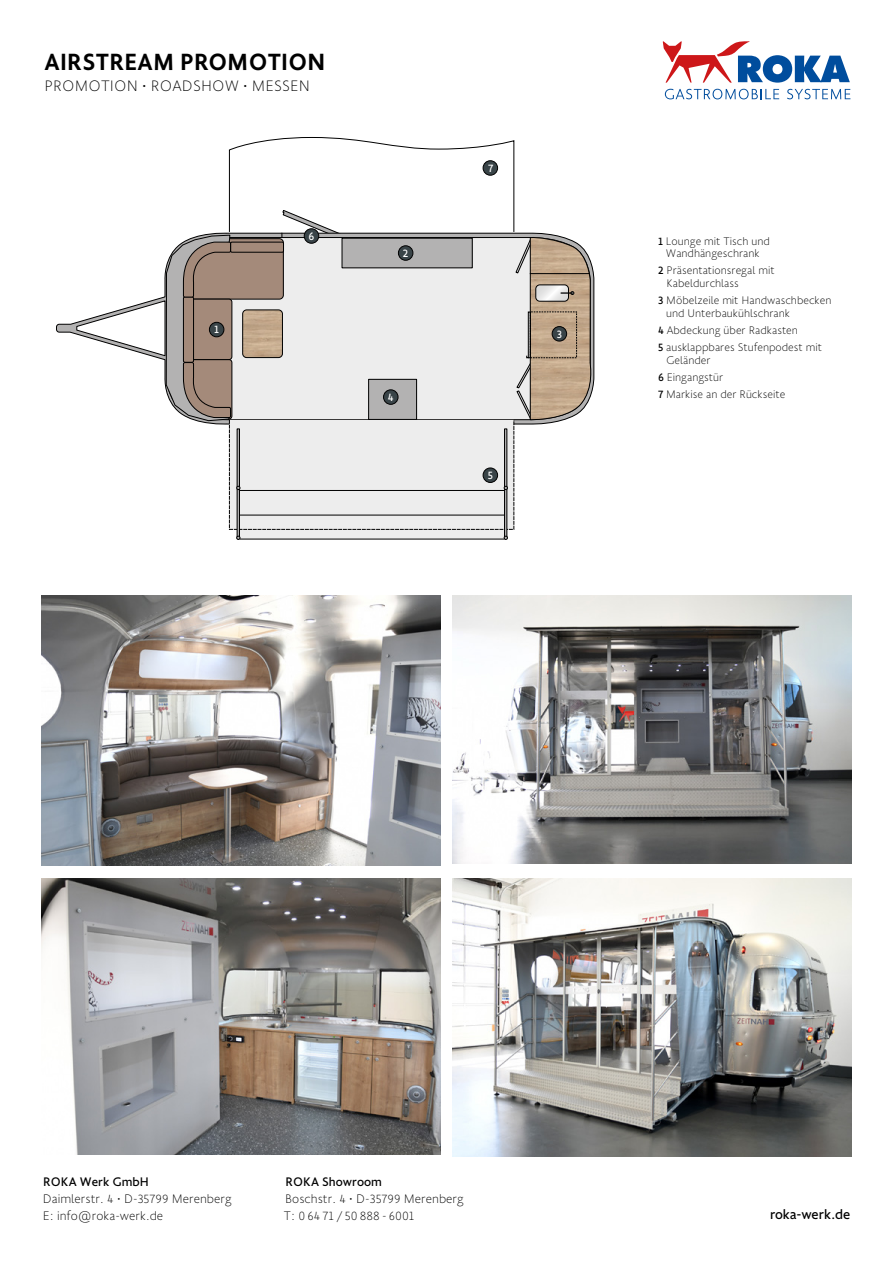
<style>
.page{position:relative;width:893px;height:1263px;background:#fff}
.page>*{position:absolute;margin:0;border:0;box-sizing:border-box;transform-origin:0 0}
.t1{font:500 25.5px "Golden Sans";letter-spacing:.01em;color:#000}
.t2{font:200 16.5px "Golden Sans";letter-spacing:.01em;color:#000}
.t3{font:15px "Golden Sans";color:#000}
.t4{font:200 13.5px/17px "Golden Sans";color:#000}
.t5{font:13.5px "Golden Sans";color:#000}
.t6{font:200 12px/12.8px "Golden Sans";color:#000}
.t7{font:12px "Golden Sans";color:#fff}
.s1{font-weight:400}
</style>
<div class="page">
<img style="left:42px;top:595px;width:398px;height:270px">
<img style="left:453px;top:595px;width:398px;height:268px">
<img style="left:42px;top:878px;width:398px;height:277px">
<img style="left:453px;top:878px;width:398px;height:279px">
<svg style="left:665px;top:89px;width:114px;height:10px"></svg>
<svg style="left:787px;top:89px;width:63px;height:10px"></svg>
<svg style="left:663px;top:41px;width:187px;height:42px"></svg>
<svg style="left:56px;top:267px;width:505px;height:159px"></svg>
<div style="left:238px;top:422px;width:269px;height:117px;background:#ededed"></div>
<div style="left:229px;top:420px;width:285px;height:110px;background:#ededed;border:1px dashed #000"></div>
<svg style="left:166px;top:137px;width:429px;height:284px"></svg>
<div style="left:237px;top:429px;width:3px;height:110px;border:1px solid #000"></div>
<svg style="left:236px;top:536px;width:4px;height:4px"></svg>
<svg style="left:236px;top:486px;width:4px;height:4px"></svg>
<div style="left:504px;top:429px;width:3px;height:110px;border:1px solid #000"></div>
<svg style="left:504px;top:536px;width:4px;height:4px"></svg>
<svg style="left:504px;top:486px;width:4px;height:4px"></svg>
<hr style="left:240px;top:515px;width:264px;height:1px;background:#000">
<hr style="left:240px;top:490px;width:264px;height:1px;background:#000">
<hr style="left:240px;top:539px;width:264px;height:1px;background:#000">
<div style="left:369px;top:379px;width:48px;height:40px;background:#b3b2b2"></div>
<div style="left:368px;top:379px;width:49px;height:41px;border:1px solid #000"></div>
<hr style="left:530px;top:273px;width:59px;height:1px;background:#000">
<img style="left:243px;top:310px;width:39px;height:48px">
<div style="left:242px;top:310px;width:41px;height:48px;border:1px solid #000;border-radius:4px"></div>
<div style="left:209px;top:322px;width:15px;height:15px;background:#394448;border-radius:50%"></div>
<div style="left:209px;top:322px;width:15px;height:15px;border:1px solid #000;border-radius:50%"></div>
<div style="left:398px;top:246px;width:15px;height:14px;background:#394448;border-radius:50%"></div>
<div style="left:398px;top:246px;width:15px;height:14px;border:1px solid #000;border-radius:50%"></div>
<div style="left:552px;top:327px;width:15px;height:14px;background:#394448;border-radius:50%"></div>
<div style="left:552px;top:326px;width:15px;height:15px;border:1px solid #000;border-radius:50%"></div>
<div style="left:384px;top:390px;width:14px;height:14px;background:#394448;border-radius:50%"></div>
<div style="left:383px;top:390px;width:15px;height:14px;border:1px solid #000;border-radius:50%"></div>
<div style="left:483px;top:468px;width:15px;height:14px;background:#394448;border-radius:50%"></div>
<div style="left:483px;top:468px;width:15px;height:15px;border:1px solid #000;border-radius:50%"></div>
<div style="left:304px;top:229px;width:15px;height:14px;background:#394448;border-radius:50%"></div>
<div style="left:304px;top:229px;width:15px;height:14px;border:1px solid #000;border-radius:50%"></div>
<div style="left:483px;top:161px;width:15px;height:14px;background:#394448;border-radius:50%"></div>
<div style="left:483px;top:161px;width:15px;height:14px;border:1px solid #000;border-radius:50%"></div>
<h1 class="t1" style="left:44px;top:43px;width:282px">AIRSTREAM PROMOTION</h1>
<h2 class="t2" style="left:44px;top:75px;width:267px">PROMOTION • ROADSHOW • MESSEN</h2>
<p class="t7" style="left:214px;top:321px;width:6px">1</p>
<p class="t7" style="left:309px;top:227px;width:7px">6</p>
<p class="t7" style="left:403px;top:244px;width:7px">2</p>
<p class="t7" style="left:388px;top:388px;width:7px">4</p>
<p class="t7" style="left:488px;top:159px;width:7px">7</p>
<p class="t7" style="left:488px;top:466px;width:7px">5</p>
<p class="t7" style="left:557px;top:325px;width:7px">3</p>
<p class="t6" style="left:658px;top:234px;width:113px;text-align:center"><span class="s1">1</span> Lounge mit Tisch und<br>Wandhängeschrank</p>
<p class="t6" style="left:666px;top:263px;width:110px;text-indent:-8px"><span class="s1">2</span> Präsentationsregal mit<br>Kabeldurchlass</p>
<p class="t6" style="left:666px;top:293px;width:167px;text-indent:-8px"><span class="s1">3</span> Möbelzeile mit Handwaschbecken und Unterbaukühlschrank</p>
<p class="t6" style="left:658px;top:321px;width:166px;line-height:17px"><span class="s1">4</span> Abdeckung über Radkasten<br><span class="s1">5</span> ausklappbares Stufenpodest mit</p>
<p class="t6" style="left:658px;top:351px;width:129px;line-height:17px;text-indent:8px">Geländer<br><span class="s1">6</span> Eingangstür<br><span class="s1">7</span> Markise an der Rückseite</p>
<p class="t5" style="left:43px;top:1172px;width:107px">ROKA Werk GmbH</p>
<p class="t4" style="left:43px;top:1190px;width:190px">Daimlerstr. 4 • D-35799 Merenberg<br>E: info@roka-werk.de</p>
<p class="t5" style="left:285px;top:1172px;width:98px">ROKA Showroom</p>
<p class="t4" style="left:284px;top:1190px;width:181px">Boschstr. 4 • D-35799 Merenberg<br>T: 0 64 71 / 50 888 - 6001</p>
<p class="t3" style="left:770px;top:1203px;width:82px">roka-werk.de</p>
</div>
